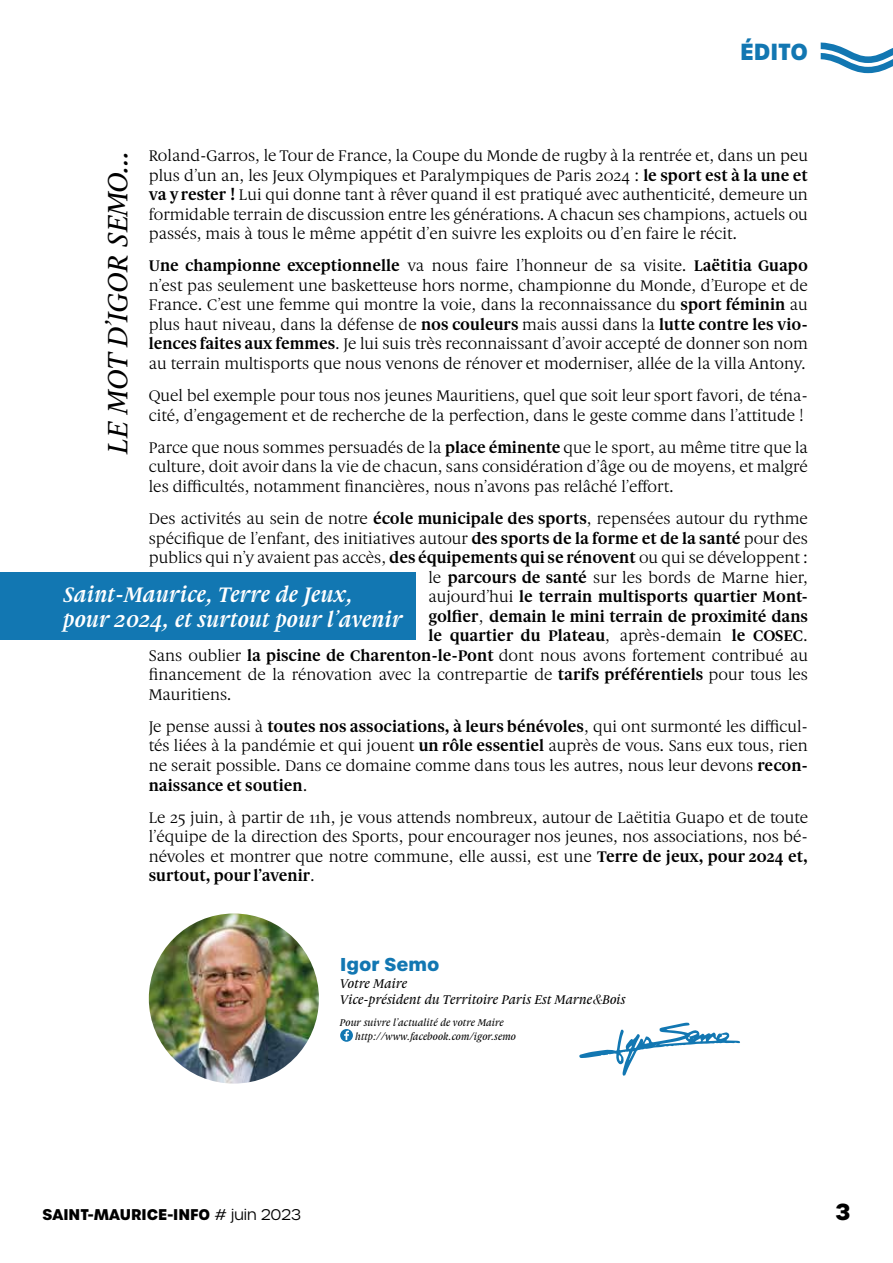
<style>
.page{position:relative;width:893px;height:1263px;background:#fff}
.page>*{position:absolute;margin:0;border:0;box-sizing:border-box;transform-origin:0 0}
.t1{font:italic 500 30px "Gauthier FY";color:#000}
.t2{font:italic 700 22.5px/25.5px "Gauthier FY";color:#fff}
.t3{font:700 22.5px "Urbane";color:#1277b2}
.t4{font:700 22.5px "Urbane";color:#000}
.t5{font:700 18px "Urbane";color:#1277b2}
.t6{font:16.5px/19.5px "Gauthier FY";color:#000;text-align:justify}
.t7{font:700 16.5px "Gauthier FY";color:#000}
.t8{font:700 15px "Urbane";color:#000}
.t9{font:italic 500 13.5px/16.5px "Gauthier FY";color:#000}
.t10{font:italic 500 10.5px/13.5px "Gauthier FY";color:#000}
.s1{font-weight:700}
.s2{font-weight:400}
.s3{font-family:"Bodoni Svty Two ITCTT";font-weight:400}
.s4{font-weight:300}
</style>
<div class="page">
<svg style="left:821px;top:43px;width:72px;height:30px"></svg>
<svg style="left:340px;top:1029px;width:13px;height:13px"></svg>
<svg style="left:579px;top:1023px;width:161px;height:53px"></svg>
<img style="left:149px;top:913px;width:170px;height:170px;border-radius:85px">
<div style="left:0;top:572px;width:416px;height:68px;background:#1277b2"></div>
<h2 class="t3" style="left:740px;top:36px;width:69px">ÉDITO</h2>
<p class="t6" style="left:149px;top:146px;width:661px">Roland-Garros, le Tour de France, la Coupe du Monde de rugby à la rentrée et, dans un peu plus d’un an, les Jeux Olympiques et Paralympiques de Paris 2024 : <span class="s1">le sport est à la une et va y rester !</span> Lui qui donne tant à rêver quand il est pratiqué avec authenticité, demeure un formidable terrain de discussion entre les générations. A chacun ses champions, actuels ou passés, mais à tous le même appétit d’en suivre les exploits ou d’en faire le récit.</p>
<p class="t6" style="left:149px;top:256px;width:661px"><span class="s1">Une championne exceptionnelle</span> va nous faire l’honneur de sa visite. <span class="s1">Laëtitia Guapo </span>n’est pas seulement une basketteuse hors norme, championne du Monde, d’Europe et de France. C’est une femme qui montre la voie, dans la reconnaissance du <span class="s1">sport féminin</span> au plus haut niveau, dans la défense de <span class="s1">nos couleurs</span> mais aussi dans la <span class="s1">lutte contre les vio&shy;lences faites aux femmes</span>. Je lui suis très reconnaissant d’avoir accepté de donner son nom au terrain multisports que nous venons de rénover et moderniser, allée de la villa Antony.</p>
<p class="t6" style="left:149px;top:386px;width:661px">Quel bel exemple pour tous nos jeunes Mauritiens, quel que soit leur sport favori, de téna&shy;cité, d’engagement et de recherche de la perfection, dans le geste comme dans l’attitude !</p>
<p class="t6" style="left:149px;top:438px;width:661px">Parce que nous sommes persuadés de la <span class="s1">place éminente</span> que le sport, au même titre que la culture, doit avoir dans la vie de chacun, sans considération d’âge ou de moyens, et malgré les difficultés, notamment financières, nous n’avons pas relâché l’effort.</p>
<p class="t6" style="left:149px;top:509px;width:661px">Des activités au sein de notre <span class="s1">école municipale des sports</span>, repensées autour du rythme</p>
<p class="t6" style="left:149px;top:528px;width:660px">spécifique de l’enfant, des initiatives autour <span class="s1">des sports de la forme et de la santé</span> pour des</p>
<p class="t6" style="left:149px;top:548px;width:661px">publics qui n’y avaient pas accès, <span class="s1">des équipements qui se rénovent</span> ou qui se développent :</p>
<p class="t6" style="left:428px;top:567px;width:381px">le <span class="s1">parcours de santé</span> sur les bords de Marne hier,</p>
<p class="t7" style="left:428px;top:586px;width:381px"><span class="s2">aujourd’hui</span> le terrain multisports quartier Mont-</p>
<p class="t7" style="left:428px;top:606px;width:381px">golfier<span class="s2">,</span> demain le mini terrain de proximité dans</p>
<p class="t7" style="left:428px;top:626px;width:381px">le quartier du Plateau<span class="s2">, après-demain</span> le COSEC<span class="s2">.</span></p>
<p class="t6" style="left:149px;top:645px;width:661px">Sans oublier <span class="s1">la piscine de Charenton-le-Pont</span> dont nous avons fortement contribué au</p>
<p class="t6" style="left:149px;top:665px;width:661px">financement de la rénovation avec la contrepartie de <span class="s1">tarifs préférentiels</span> pour tous les</p>
<p class="t6" style="left:149px;top:684px;width:84px">Mauritiens.</p>
<p class="t6" style="left:149px;top:717px;width:661px">Je pense aussi à <span class="s1">toutes nos associations, à leurs bénévoles</span>, qui ont surmonté les difficul&shy;tés liées à la pandémie et qui jouent <span class="s1">un rôle essentiel</span> auprès de vous. Sans eux tous, rien ne serait possible. Dans ce domaine comme dans tous les autres, nous leur devons <span class="s1">recon&shy;naissance et soutien</span>.</p>
<p class="t6" style="left:149px;top:807px;width:661px">Le 25 juin, à partir de 11h, je vous attends nombreux, autour de Laëtitia Guapo et de toute l’équipe de la direction des Sports, pour encourager nos jeunes, nos associations, nos bé&shy;névoles et montrer que notre commune, elle aussi, est une <span class="s1">Terre de jeux, pour 2024 et, surtout, pour l’avenir</span>.</p>
<h1 class="t1" style="left:99px;top:452px;width:305px;rotate:-90deg">LE MOT D’IGOR SEMO…</h1>
<h2 class="t2" style="left:64px;top:581px;width:341px">Saint-Maurice, Terre de Jeux, pour 2024, et surtout pour l’avenir</h2>
<p class="t5" style="left:340px;top:952px;width:101px">Igor Semo</p>
<p class="t9" style="left:340px;top:975px;width:287px">Votre Maire<br>Vice-président du Territoire Paris Est Marne<span class="s3">&amp;</span>Bois</p>
<p class="t10" style="left:356px;top:1016px;width:162px;text-indent:-15px">Pour suivre l’actualité de votre Maire http://www.facebook.com/igor.semo</p>
<p class="t8" style="left:43px;top:1204px;width:260px">SAINT-MAURICE-INFO <span class="s4"># juin 2023</span></p>
<h2 class="t4" style="left:835px;top:1197px;width:17px">3</h2>
</div>
